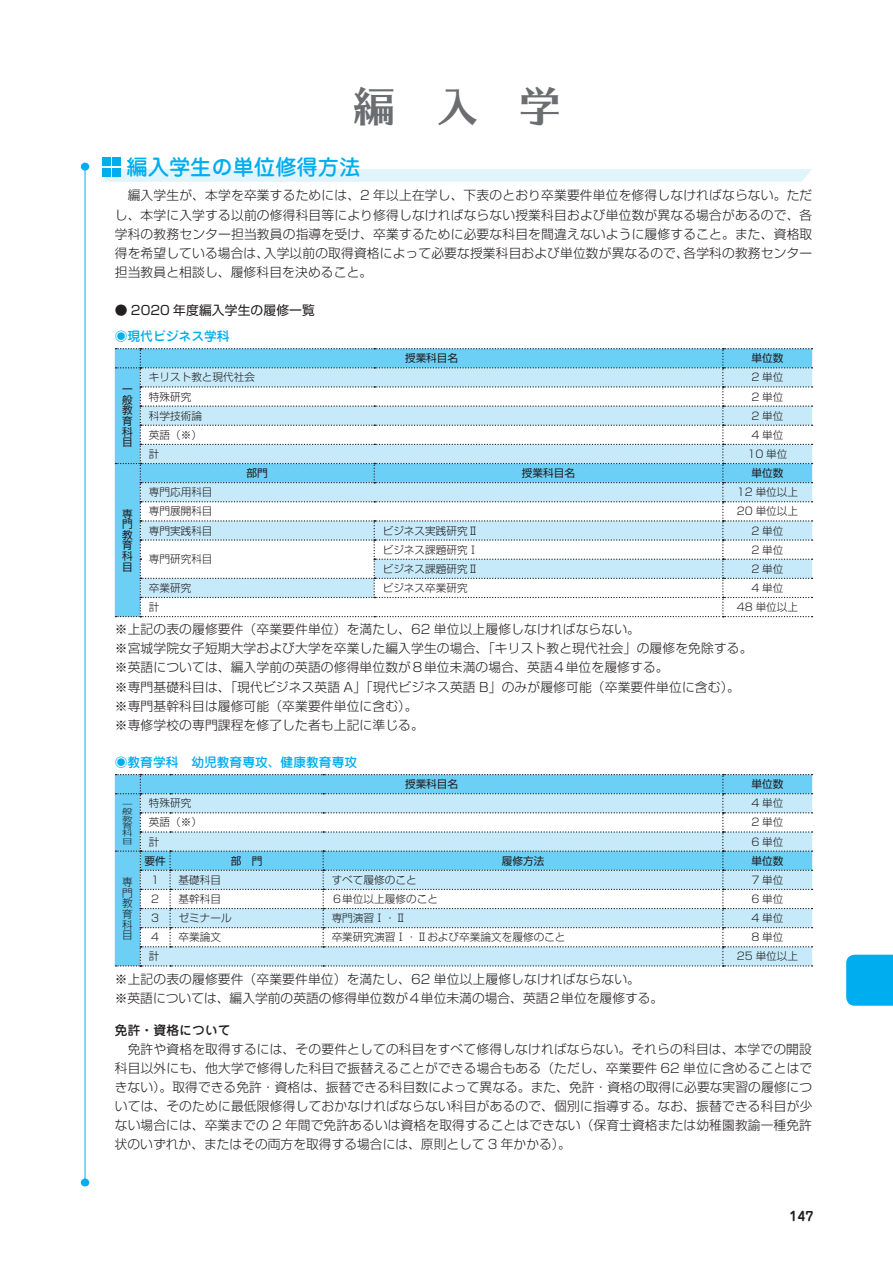
<style>
.page{position:relative;width:893px;height:1263px;background:#fff}
.page>*{position:absolute;margin:0;border:0;box-sizing:border-box;transform-origin:0 0}
.t1{font:41.4px "UD Typos 515 Std";color:#6c6d70}
.t2{font:500 21.3px "Jun 34 Pro";color:#00aeef}
.t3{font:300 12.75px/19.2px "Shin Go Pro";letter-spacing:.01em;color:#231f20;text-align:justify}
.t4{font:500 12.75px "Jun 34 Pro";color:#00aeef}
.t5{font:12.75px "Shin Go Pro";letter-spacing:.01em;color:#231f20}
.t6{font:500 12.75px "Jun 34 Pro";letter-spacing:.01em;color:#231f20}
.t7{font:700 12.75px "Jun 501 Pro";color:#231f20}
.t8{font:300 10.65px/10.6px "Shin Go Pro";color:#231f20;text-align:justify}
.t9{font:10.65px/10.6px "Shin Go Pro";color:#231f20;text-align:justify}
.t10{font:300 7.5px/7.5px "Shin Go Pro";color:#231f20;text-align:justify;scale:1.43 1}
</style>
<div class="page">
<hr style="left:85px;top:167px;width:1px;height:1015px;background:#00aeef">
<div style="left:81px;top:1178px;width:8px;height:8px;background:#00aeef;border-radius:50%"></div>
<div style="left:81px;top:163px;width:8px;height:8px;background:#00aeef;border-radius:50%"></div>
<div style="left:102px;top:169px;width:710px;height:13px;background:#e1f4fc"></div>
<div style="left:102px;top:157px;width:9px;height:9px;background:#00aeef"></div>
<div style="left:102px;top:168px;width:9px;height:8px;background:#00aeef"></div>
<div style="left:113px;top:157px;width:8px;height:9px;background:#00aeef"></div>
<div style="left:113px;top:168px;width:8px;height:8px;background:#00aeef"></div>
<svg style="left:115px;top:774px;width:697px;height:192px"></svg>
<svg style="left:115px;top:348px;width:697px;height:269px"></svg>
<div style="left:846px;top:955px;width:47px;height:51px;background:#00aeef"></div>
<h1 class="t1" style="left:353px;top:71px;width:209px">編　入　学</h1>
<h2 class="t2" style="left:126px;top:150px;width:235px">編入学生の単位修得方法</h2>
<p class="t3" style="left:115px;top:184px;width:699px">　編入学生が、本学を卒業するためには、2 年以上在学し、下表のとおり卒業要件単位を修得しなければならない。ただし、本学に入学する以前の修得科目等により修得しなければならない授業科目および単位数が異なる場合があるので、各学科の教務センター担当教員の指導を受け、卒業するために必要な科目を間違えないように履修すること。また、資格取得を希望している場合は、入学以前の取得資格によって必要な授業科目および単位数が異なるので、各学科の教務センター担当教員と相談し、履修科目を決めること。</p>
<p class="t5" style="left:115px;top:300px;width:202px">● 2020 年度編入学生の履修一覧</p>
<p class="t4" style="left:115px;top:326px;width:116px">◉現代ビジネス学科</p>
<p class="t9" style="left:405px;top:352px;width:55px">授業科目名</p>
<p class="t9" style="left:752px;top:352px;width:33px">単位数</p>
<p class="t9" style="left:122px;top:382px;width:12px">一般教育科目</p>
<p class="t9" style="left:122px;top:507px;width:12px">専門教育科目</p>
<p class="t8" style="left:149px;top:371px;width:108px">キリスト教と現代社会</p>
<p class="t8" style="left:751px;top:371px;width:33px">2 単位</p>
<p class="t8" style="left:149px;top:390px;width:44px">特殊研究</p>
<p class="t8" style="left:751px;top:390px;width:33px">2 単位</p>
<p class="t8" style="left:149px;top:409px;width:55px">科学技術論</p>
<p class="t8" style="left:751px;top:409px;width:33px">2 単位</p>
<p class="t8" style="left:149px;top:428px;width:55px">英語（※）</p>
<p class="t8" style="left:751px;top:428px;width:33px">4 単位</p>
<p class="t8" style="left:149px;top:447px;width:12px">計</p>
<p class="t8" style="left:747px;top:447px;width:42px">10 単位</p>
<p class="t9" style="left:247px;top:466px;width:23px">部門</p>
<p class="t9" style="left:522px;top:466px;width:55px">授業科目名</p>
<p class="t9" style="left:752px;top:466px;width:33px">単位数</p>
<p class="t8" style="left:149px;top:486px;width:65px">専門応用科目</p>
<p class="t8" style="left:737px;top:486px;width:63px">12 単位以上</p>
<p class="t8" style="left:149px;top:505px;width:65px">専門展開科目</p>
<p class="t8" style="left:737px;top:505px;width:63px">20 単位以上</p>
<p class="t8" style="left:149px;top:524px;width:65px">専門実践科目</p>
<p class="t8" style="left:383px;top:524px;width:97px">ビジネス実践研究Ⅱ</p>
<p class="t8" style="left:751px;top:524px;width:33px">2 単位</p>
<p class="t8" style="left:149px;top:553px;width:65px">専門研究科目</p>
<p class="t8" style="left:383px;top:543px;width:97px">ビジネス課題研究Ⅰ</p>
<p class="t8" style="left:751px;top:543px;width:33px">2 単位</p>
<p class="t8" style="left:383px;top:562px;width:97px">ビジネス課題研究Ⅱ</p>
<p class="t8" style="left:751px;top:562px;width:33px">2 単位</p>
<p class="t8" style="left:149px;top:581px;width:44px">卒業研究</p>
<p class="t8" style="left:383px;top:581px;width:87px">ビジネス卒業研究</p>
<p class="t8" style="left:751px;top:581px;width:33px">4 単位</p>
<p class="t8" style="left:149px;top:600px;width:12px">計</p>
<p class="t8" style="left:737px;top:600px;width:63px">48 単位以上</p>
<p class="t3" style="left:115px;top:618px;width:639px;text-align:left">※上記の表の履修要件（卒業要件単位）を満たし、62 単位以上履修しなければならない。<br>※宮城学院女子短期大学および大学を卒業した編入学生の場合、「キリスト教と現代社会」の履修を免除する。※英語については、編入学前の英語の修得単位数が８単位未満の場合、英語４単位を履修する。<br>※専門基礎科目は、「現代ビジネス英語 A」「現代ビジネス英語 B」のみが履修可能（卒業要件単位に含む）。※専門基幹科目は履修可能（卒業要件単位に含む）。<br>※専修学校の専門課程を修了した者も上記に準じる。</p>
<p class="t4" style="left:115px;top:752px;width:244px">◉教育学科　幼児教育専攻、健康教育専攻</p>
<p class="t9" style="left:405px;top:777px;width:55px">授業科目名</p>
<p class="t9" style="left:752px;top:777px;width:33px">単位数</p>
<p class="t10" style="left:122px;top:799px;width:9px">一般教育科目</p>
<p class="t8" style="left:149px;top:797px;width:44px">特殊研究</p>
<p class="t8" style="left:751px;top:797px;width:33px">4 単位</p>
<p class="t8" style="left:149px;top:816px;width:55px">英語（※）</p>
<p class="t8" style="left:751px;top:816px;width:33px">2 単位</p>
<p class="t8" style="left:149px;top:835px;width:12px">計</p>
<p class="t8" style="left:751px;top:835px;width:33px">6 単位</p>
<p class="t9" style="left:145px;top:854px;width:23px">要件</p>
<p class="t9" style="left:231px;top:854px;width:33px">部　門</p>
<p class="t9" style="left:502px;top:854px;width:44px">履修方法</p>
<p class="t9" style="left:752px;top:854px;width:33px">単位数</p>
<p class="t8" style="left:150px;top:873px;width:12px">１</p>
<p class="t8" style="left:179px;top:873px;width:44px">基礎科目</p>
<p class="t8" style="left:332px;top:873px;width:87px">すべて履修のこと</p>
<p class="t8" style="left:751px;top:873px;width:33px">7 単位</p>
<p class="t8" style="left:150px;top:892px;width:12px">２</p>
<p class="t8" style="left:179px;top:892px;width:44px">基幹科目</p>
<p class="t8" style="left:332px;top:892px;width:108px">６単位以上履修のこと</p>
<p class="t8" style="left:751px;top:892px;width:33px">6 単位</p>
<p class="t8" style="left:150px;top:911px;width:12px">３</p>
<p class="t8" style="left:179px;top:911px;width:55px">ゼミナール</p>
<p class="t8" style="left:332px;top:911px;width:76px">専門演習Ⅰ・Ⅱ</p>
<p class="t8" style="left:751px;top:911px;width:33px">4 単位</p>
<p class="t8" style="left:150px;top:931px;width:12px">４</p>
<p class="t8" style="left:179px;top:931px;width:44px">卒業論文</p>
<p class="t8" style="left:332px;top:931px;width:235px">卒業研究演習Ⅰ・Ⅱおよび卒業論文を履修のこと</p>
<p class="t8" style="left:751px;top:931px;width:33px">8 単位</p>
<p class="t8" style="left:149px;top:950px;width:12px">計</p>
<p class="t8" style="left:737px;top:950px;width:63px">25 単位以上</p>
<p class="t3" style="left:115px;top:967px;width:550px">※上記の表の履修要件（卒業要件単位）を満たし、62 単位以上履修しなければならない。<br>※英語については、編入学前の英語の修得単位数が４単位未満の場合、英語２単位を履修する。</p>
<p class="t6" style="left:115px;top:1020px;width:117px">免許・資格について</p>
<p class="t3" style="left:115px;top:1038px;width:699px">　免許や資格を取得するには、その要件としての科目をすべて修得しなければならない。それらの科目は、本学での開設科目以外にも、他大学で修得した科目で振替えることができる場合もある（ただし、卒業要件 62 単位に含めることはできない）。取得できる免許・資格は、振替できる科目数によって異なる。また、免許・資格の取得に必要な実習の履修については、そのために最低限修得しておかなければならない科目があるので、個別に指導する。なお、振替できる科目が少ない場合には、卒業までの 2 年間で免許あるいは資格を取得することはできない（保育士資格または幼稚園教諭一種免許状のいずれか、またはその両方を取得する場合には、原則として 3 年かかる）。</p>
<p class="t8" style="left:122px;top:875px;width:12px">専門教育科目</p>
<p class="t7" style="left:789px;top:1206px;width:26px">147</p>
</div>
